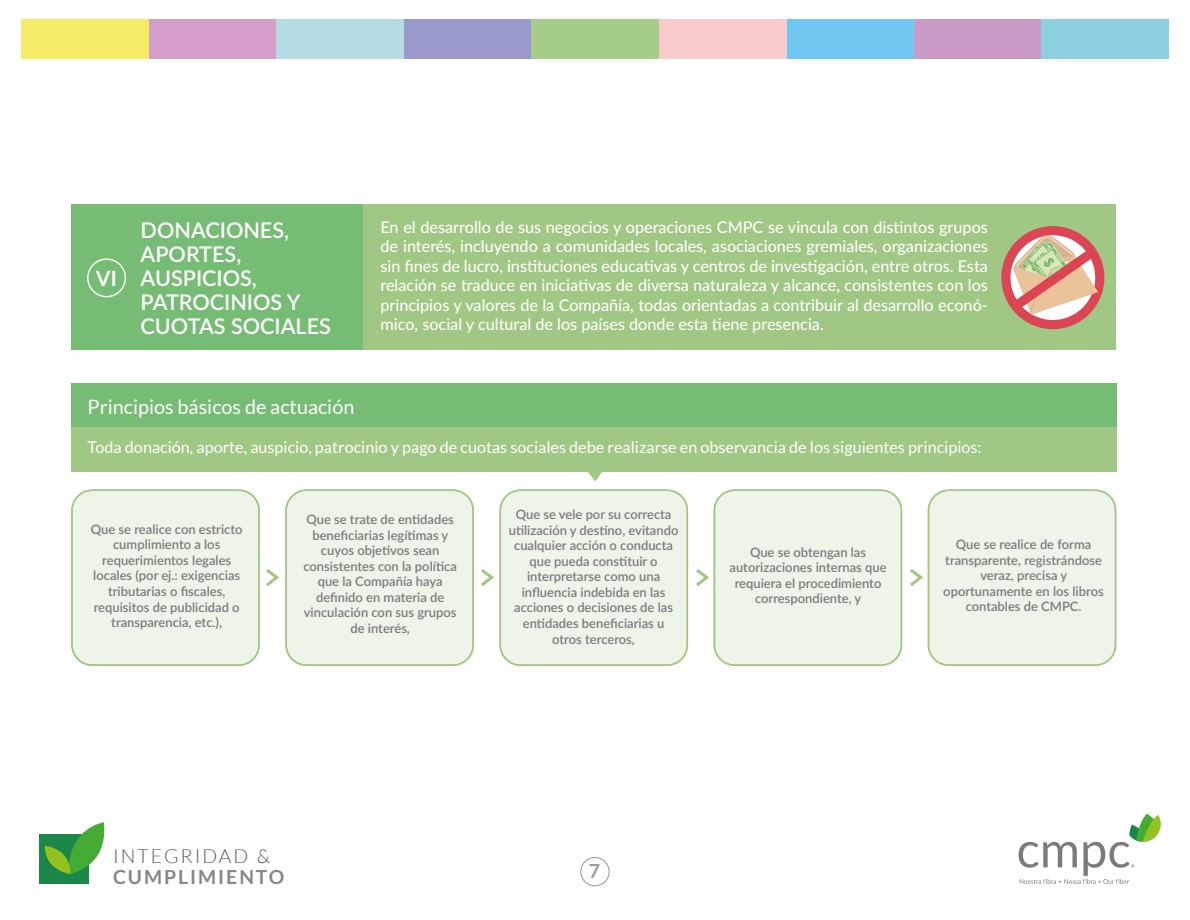
<style>
.page{position:relative;width:1190px;height:920px;background:#fff}
.page>*{position:absolute;margin:0;border:0;box-sizing:border-box;transform-origin:0 0}
.t1{font:600 21.6px/24px "Lato";color:#fff}
.t2{font:700 21px "Lato";color:#fff}
.t3{font:19.8px "Lato";color:#fff}
.t4{font:700 19.5px "Lato";color:#9d9d9c}
.t5{font:700 19.35px "Lato";letter-spacing:.1em;color:#878787}
.t6{font:300 19.35px "Lato";letter-spacing:.1em;color:#575756}
.t7{font:500 16.2px/19.5px "Lato";color:#fff;text-align:justify}
.t8{font:16.2px "Lato";color:#fff}
.t9{font:600 12.9px/15.6px "Lato";color:#7c7b7b;text-align:center}
</style>
<div class="page">
<div style="left:71px;top:427px;width:1045px;height:44px;background:#a1c784"></div>
<div style="left:71px;top:383px;width:1045px;height:44px;background:#76bc74"></div>
<svg style="left:586px;top:471px;width:17px;height:10px"></svg>
<div style="left:39px;top:834px;width:50px;height:50px;background:#1c874a"></div>
<svg style="left:45px;top:822px;width:60px;height:52px"></svg>
<svg style="left:1018px;top:813px;width:142px;height:70px"></svg>
<div style="left:148px;top:20px;width:128px;height:39px;background:#d59ec8"></div>
<div style="left:914px;top:20px;width:127px;height:39px;background:#ca9ac6"></div>
<div style="left:786px;top:20px;width:128px;height:39px;background:#70c8f2"></div>
<div style="left:1041px;top:20px;width:127px;height:39px;background:#8cd0e0"></div>
<div style="left:21px;top:20px;width:128px;height:39px;background:#f7ec67"></div>
<div style="left:659px;top:20px;width:127px;height:39px;background:#f9cbcd"></div>
<div style="left:531px;top:20px;width:128px;height:39px;background:#a7ce88"></div>
<div style="left:403px;top:20px;width:128px;height:39px;background:#99c"></div>
<div style="left:276px;top:20px;width:127px;height:39px;background:#b3dde2"></div>
<div style="left:92px;top:204px;width:1024px;height:146px;background:#a1c784"></div>
<div style="left:71px;top:204px;width:292px;height:146px;background:#76bc74"></div>
<div style="left:87px;top:258px;width:39px;height:39px;border:1px solid #fff;border-radius:50%"></div>
<svg style="left:71px;top:489px;width:1045px;height:177px;background:#ecf3e6"></svg>
<div style="left:580px;top:856px;width:29px;height:30px;border:1px solid #9d9d9c;border-radius:50%"></div>
<div style="left:1001px;top:226px;width:103px;height:103px;background:#db4554;border-radius:50%"></div>
<svg style="left:1010px;top:235px;width:85px;height:85px"></svg>
<svg style="left:1013px;top:235px;width:85px;height:80px"></svg>
<h2 class="t2" style="left:96px;top:267px;width:23px">VI</h2>
<h1 class="t1" style="left:141px;top:217px;width:192px">DONACIONES,<br>APORTES,<br>AUSPICIOS,<br>PATROCINIOS Y<br>CUOTAS SOCIALES</h1>
<p class="t7" style="left:380px;top:216px;width:609px">En el desarrollo de sus negocios y operaciones CMPC se vincula con distintos grupos de interés, incluyendo a comunidades locales, asociaciones gremiales, organizaciones sin fines de lucro, instituciones educativas y centros de investigación, entre otros. Esta relación se traduce en iniciativas de diversa naturaleza y alcance, consistentes con los principios y valores de la Compañía, todas orientadas a contribuir al desarrollo econó&shy;mico, social y cultural de los países donde esta tiene presencia.</p>
<h3 class="t3" style="left:88px;top:395px;width:268px">Principios básicos de actuación</h3>
<p class="t8" style="left:88px;top:438px;width:895px">Toda donación, aporte, auspicio, patrocinio y pago de cuotas sociales debe realizarse en observancia de los siguientes principios:</p>
<p class="t9" style="left:91px;top:520px;width:153px">Que se realice con estricto cumplimiento a los requerimientos legales locales (por ej.: exigencias tributarias o fiscales, requisitos de publicidad o transparencia, etc.),</p>
<p class="t9" style="left:303px;top:511px;width:155px">Que se trate de entidades beneficiarias legítimas y cuyos objetivos sean consistentes con la política que la Compañía haya definido en materia de vinculación con sus grupos de interés,</p>
<p class="t9" style="left:509px;top:506px;width:171px">Que se vele por su correcta utilización y destino, evitando cualquier acción o conducta que pueda constituir o interpretarse como una influencia indebida en las acciones o decisiones de las entidades beneficiarias u otros terceros,</p>
<p class="t9" style="left:729px;top:543px;width:159px">Que se obtengan las autorizaciones internas que requiera el procedimiento correspondiente, y</p>
<p class="t9" style="left:943px;top:536px;width:162px">Que se realice de forma transparente, registrándose veraz, precisa y oportunamente en los libros contables de CMPC.</p>
<h3 class="t6" style="left:113px;top:845px;width:159px">INTEGRIDAD &amp;</h3>
<h3 class="t5" style="left:113px;top:866px;width:173px">CUMPLIMIENTO</h3>
<h3 class="t4" style="left:589px;top:860px;width:13px">7</h3>
</div>
